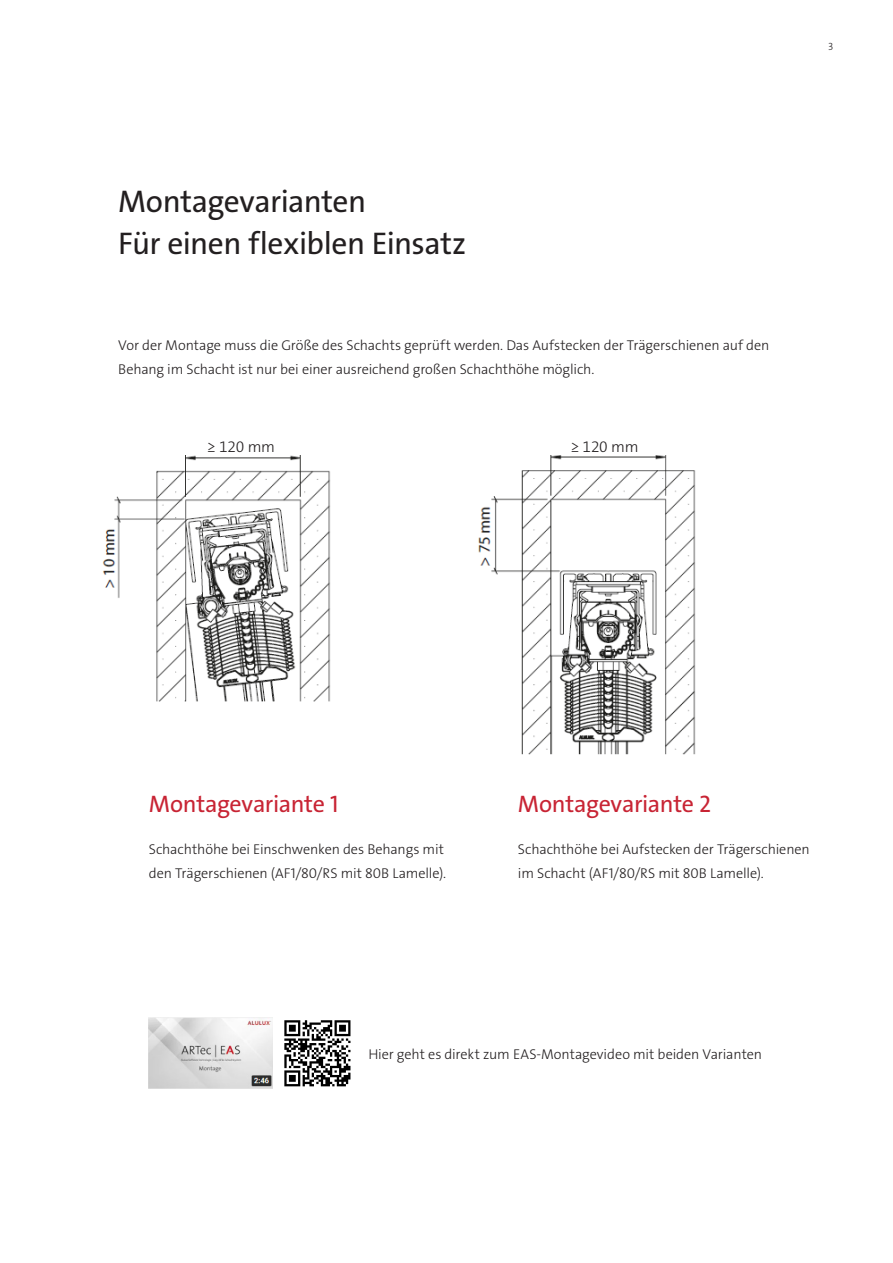
<style>
.page{position:relative;width:893px;height:1263px;background:#fff}
.page>*{position:absolute;margin:0;border:0;box-sizing:border-box;transform-origin:0 0}
.t1{font:31.5px "The Sans Os F";letter-spacing:-.015em;color:#231f20}
.t2{font:24px "The Sans Os F";letter-spacing:-.015em;color:#c82434}
.Copy{font:300 15.6px "The Sans Os F";letter-spacing:-.02em;color:#231f20}
.Copy-2{font:300 14.25px/24px "The Sans Os F";letter-spacing:-.005em;color:#231f20}
.t3{font:300 10.5px "The Sans Os F";color:#231f20}
</style>
<div class="page">
<svg style="left:284px;top:1020px;width:67px;height:67px"></svg>
<svg style="left:284px;top:1020px;width:66px;height:66px"></svg>
<img style="left:149px;top:1018px;width:124px;height:71px">
<img style="left:102px;top:455px;width:229px;height:247px">
<img style="left:478px;top:455px;width:218px;height:300px">
<p class="t1" style="left:118px;top:181px;width:249px">Montagevarianten</p>
<p class="t1" style="left:118px;top:223px;width:349px">Für einen flexiblen Einsatz</p>
<p class="Copy-2" style="left:118px;top:334px;width:653px">Vor der Montage muss die Größe des Schachts geprüft werden. Das Aufstecken der Trägerschienen auf den<br>Behang im Schacht ist nur bei einer ausreichend großen Schachthöhe möglich.</p>
<p class="Copy" style="left:207px;top:437px;width:69px">≥ 120 mm</p>
<p class="Copy" style="left:571px;top:437px;width:69px">≥ 120 mm</p>
<p class="t3" style="left:828px;top:40px;width:7px">3</p>
<p class="t2" style="left:149px;top:789px;width:191px">Montagevariante 1</p>
<p class="t2" style="left:518px;top:789px;width:195px">Montagevariante 2</p>
<p class="Copy-2" style="left:149px;top:838px;width:299px">Schachthöhe bei Einschwenken des Behangs mit den Trägerschienen (AF1/80/RS mit 80B Lamelle).</p>
<p class="Copy-2" style="left:518px;top:838px;width:293px">Schachthöhe bei Aufstecken der Trägerschienen im Schacht (AF1/80/RS mit 80B Lamelle).</p>
<p class="Copy-2" style="left:368px;top:1042px;width:395px">Hier geht es direkt zum EAS-Montagevideo mit beiden Varianten</p>
</div>
